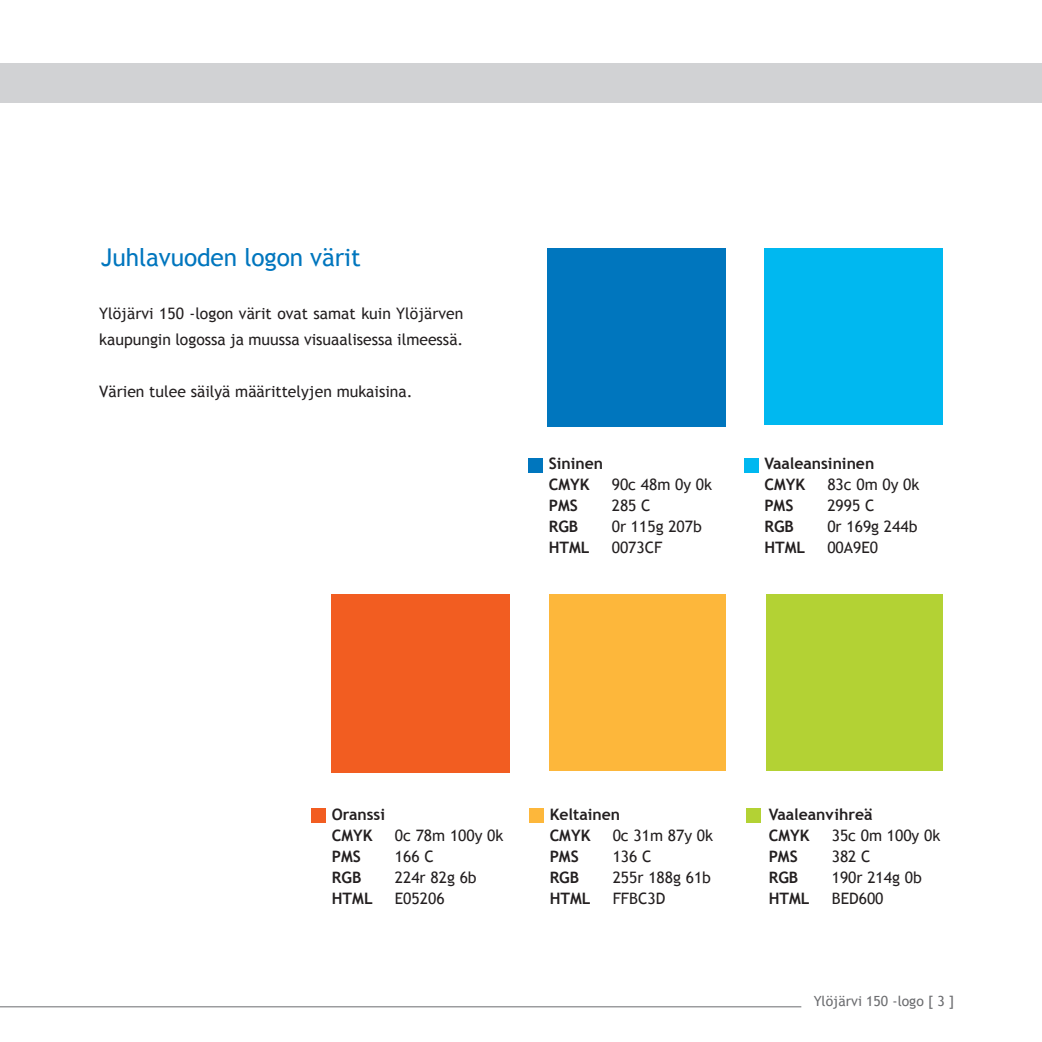
<style>
.page{position:relative;width:1042px;height:1042px;background:#fff}
.page>*{position:absolute;margin:0;border:0;box-sizing:border-box;transform-origin:0 0}
.t1{font:24.5px "Trebuchet MS";letter-spacing:-.005em;color:#0076be}
.Leipis{font:15.75px/26.2px "Trebuchet MS";color:#231f20}
.Leipis-2{font:700 15.75px "Trebuchet MS";color:#231f20}
.t2{font:14px "Trebuchet MS";color:#6c6d70}
</style>
<div class="page">
<div style="left:0;top:63px;width:1042px;height:40px;background:#d1d2d4"></div>
<hr style="left:0;top:1006px;width:801px;height:1px;background:#6c6d70">
<div style="left:547px;top:248px;width:178px;height:179px;background:#0076be"></div>
<div style="left:528px;top:458px;width:15px;height:14px;background:#0076be"></div>
<div style="left:331px;top:594px;width:178px;height:179px;background:#f25d21"></div>
<div style="left:311px;top:808px;width:15px;height:15px;background:#f25d21"></div>
<div style="left:764px;top:248px;width:179px;height:176px;background:#00b8f0"></div>
<div style="left:744px;top:458px;width:15px;height:14px;background:#00b8f0"></div>
<div style="left:529px;top:808px;width:15px;height:15px;background:#fdb73b"></div>
<div style="left:549px;top:594px;width:176px;height:177px;background:#fdb73b"></div>
<div style="left:746px;top:808px;width:15px;height:15px;background:#b3d234"></div>
<div style="left:766px;top:594px;width:177px;height:177px;background:#b3d234"></div>
<p class="t1" style="left:101px;top:243px;width:261px">Juhlavuoden logon värit</p>
<p class="Leipis" style="left:99px;top:300px;width:366px">Ylöjärvi 150 -logon värit ovat samat kuin Ylöjärven kaupungin logossa ja muussa visuaalisessa ilmeessä.</p>
<p class="Leipis" style="left:99px;top:379px;width:315px">Värien tulee säilyä määrittelyjen mukaisina.</p>
<p class="Leipis-2" style="left:549px;top:454px;width:56px">Sininen</p>
<p class="Leipis-2" style="left:549px;top:475px;width:42px">CMYK</p>
<p class="Leipis" style="left:612px;top:472px;width:102px">90c 48m 0y 0k</p>
<p class="Leipis-2" style="left:549px;top:496px;width:31px">PMS</p>
<p class="Leipis" style="left:612px;top:493px;width:40px">285 C</p>
<p class="Leipis-2" style="left:549px;top:517px;width:31px">RGB</p>
<p class="Leipis" style="left:612px;top:514px;width:92px">0r 115g 207b</p>
<p class="Leipis-2" style="left:549px;top:538px;width:42px">HTML</p>
<p class="Leipis" style="left:612px;top:535px;width:52px">0073CF</p>
<p class="Leipis-2" style="left:764px;top:454px;width:111px">Vaaleansininen</p>
<p class="Leipis-2" style="left:764px;top:475px;width:42px">CMYK</p>
<p class="Leipis" style="left:827px;top:472px;width:94px">83c 0m 0y 0k</p>
<p class="Leipis-2" style="left:764px;top:496px;width:31px">PMS</p>
<p class="Leipis" style="left:827px;top:493px;width:49px">2995 C</p>
<p class="Leipis-2" style="left:764px;top:517px;width:31px">RGB</p>
<p class="Leipis" style="left:827px;top:514px;width:92px">0r 169g 244b</p>
<p class="Leipis-2" style="left:764px;top:538px;width:42px">HTML</p>
<p class="Leipis" style="left:827px;top:535px;width:52px">00A9E0</p>
<p class="Leipis-2" style="left:332px;top:804px;width:55px">Oranssi</p>
<p class="Leipis-2" style="left:332px;top:825px;width:42px">CMYK</p>
<p class="Leipis" style="left:395px;top:822px;width:110px">0c 78m 100y 0k</p>
<p class="Leipis-2" style="left:332px;top:846px;width:31px">PMS</p>
<p class="Leipis" style="left:395px;top:843px;width:40px">166 C</p>
<p class="Leipis-2" style="left:332px;top:867px;width:31px">RGB</p>
<p class="Leipis" style="left:395px;top:864px;width:83px">224r 82g 6b</p>
<p class="Leipis-2" style="left:332px;top:888px;width:42px">HTML</p>
<p class="Leipis" style="left:395px;top:885px;width:51px">E05206</p>
<p class="Leipis-2" style="left:550px;top:804px;width:72px">Keltainen</p>
<p class="Leipis-2" style="left:550px;top:825px;width:42px">CMYK</p>
<p class="Leipis" style="left:613px;top:822px;width:102px">0c 31m 87y 0k</p>
<p class="Leipis-2" style="left:550px;top:846px;width:31px">PMS</p>
<p class="Leipis" style="left:613px;top:843px;width:40px">136 C</p>
<p class="Leipis-2" style="left:550px;top:867px;width:31px">RGB</p>
<p class="Leipis" style="left:613px;top:864px;width:100px">255r 188g 61b</p>
<p class="Leipis-2" style="left:550px;top:888px;width:42px">HTML</p>
<p class="Leipis" style="left:613px;top:885px;width:54px">FFBC3D</p>
<p class="Leipis-2" style="left:769px;top:804px;width:105px">Vaaleanvihreä</p>
<p class="Leipis-2" style="left:769px;top:825px;width:42px">CMYK</p>
<p class="Leipis" style="left:832px;top:822px;width:110px">35c 0m 100y 0k</p>
<p class="Leipis-2" style="left:769px;top:846px;width:31px">PMS</p>
<p class="Leipis" style="left:832px;top:843px;width:40px">382 C</p>
<p class="Leipis-2" style="left:769px;top:867px;width:31px">RGB</p>
<p class="Leipis" style="left:832px;top:864px;width:92px">190r 214g 0b</p>
<p class="Leipis-2" style="left:769px;top:888px;width:42px">HTML</p>
<p class="Leipis" style="left:832px;top:885px;width:53px">BED600</p>
<p class="t2" style="left:813px;top:992px;width:142px">Ylöjärvi 150 -logo [ 3 ]</p>
</div>
